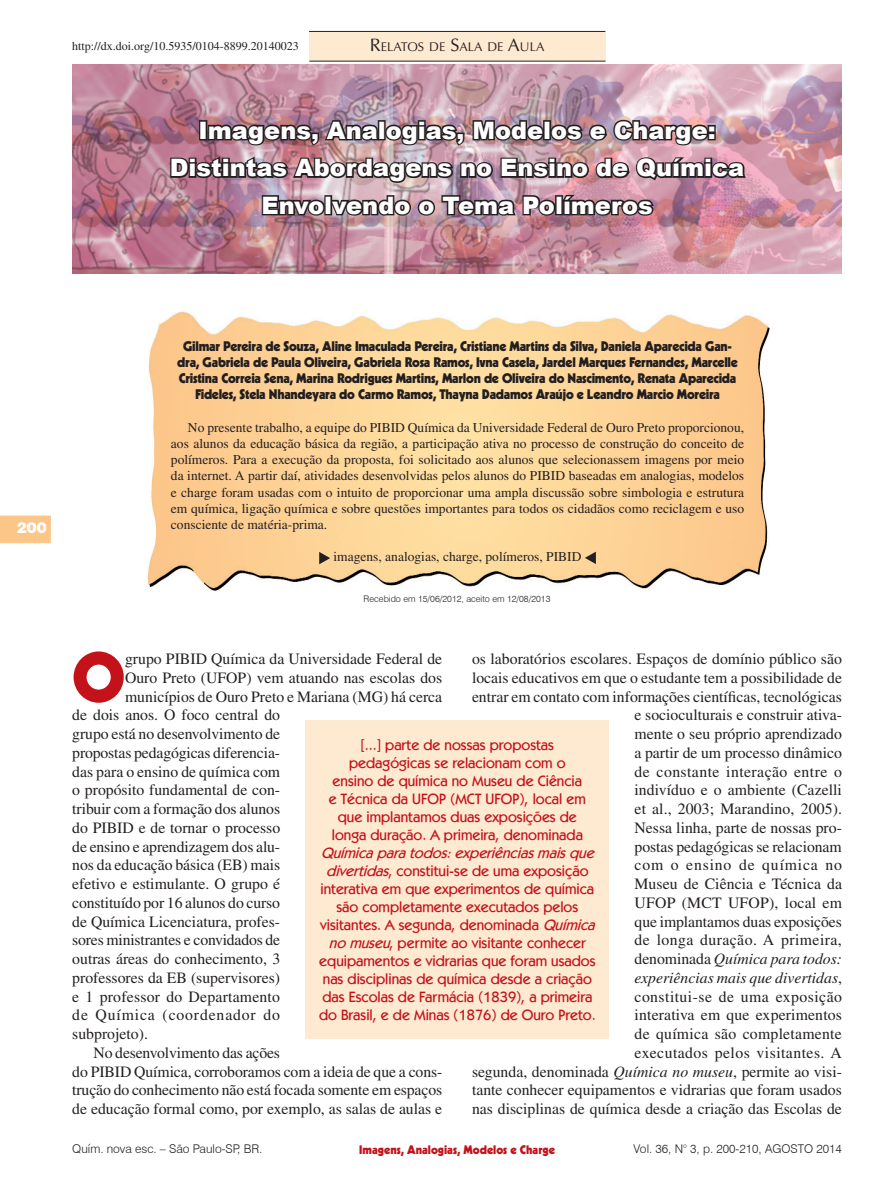
<style>
.page{position:relative;width:893px;height:1191px;background:#fff}
.page>*{position:absolute;margin:0;border:0;box-sizing:border-box;transform-origin:0 0}
.Normal_1º_Parágrafo{font:900 67.8px "Kabel";color:#c4121a}
.Título{font:900 24px/37.5px "Arial";color:#fff;text-align:center}
.Normal_1º_Parágrafo-2{font:15.75px/18.8px "Times";color:#231f20}
.Normal_1º_Parágrafo-3{font:15.75px "Times";letter-spacing:.055em;color:#231f20}
.Olho{font:500 15px/18px "Kabel IT Cby BT";color:#c4121a;text-align:center}
.t1{font:900 15px "Swiss 721 BT";color:#fff}
.Resumo{font:13.5px/16.2px "Times";color:#231f20;text-align:justify}
.Autores{font:900 13.5px/16.2px "Kabel";letter-spacing:-.02em;color:#231f20;text-align:center}
.Keywords{font:13.5px "Times";color:#231f20}
.t2{font:12.6px "Optima";color:#231f20}
.t3{font:300 12px "Swiss 721 BT";color:#231f20}
.t4{font:12px "Times";color:#231f20}
.t5{font:900 12px "Kabel";color:#c4121a}
.Recebido{font:300 9px "Swiss 721 BT";color:#231f20}
.s1{font-size:18px}
.s2{font-style:italic}
</style>
<div class="page">
<svg style="left:0;top:515px;width:51px;height:28px"></svg>
<div style="left:309px;top:31px;width:296px;height:30px;background:#fee9d1"></div>
<hr style="left:309px;top:61px;width:297px;height:1px;background:#231f20">
<hr style="left:309px;top:31px;width:296px;height:1px;background:#231f20">
<img style="left:72px;top:64px;width:770px;height:210px">
<img style="left:147px;top:311px;width:623px;height:280px">
<svg style="left:319px;top:552px;width:11px;height:12px"></svg>
<svg style="left:585px;top:551px;width:11px;height:13px"></svg>
<img style="left:169px;top:102px;width:579px;height:83px">
<img style="left:260px;top:193px;width:396px;height:26px">
<div style="left:306px;top:720px;width:303px;height:319px;background:#fee9d1"></div>
<p class="t4" style="left:72px;top:39px;width:228px">http://dx.doi.org/10.5935/0104-8899.20140023</p>
<p class="t2" style="left:370px;top:39px;width:176px"><span class="s1">R</span>ELATOS DE <span class="s1">S</span>ALA DE <span class="s1">A</span>ULA</p>
<p class="Título" style="left:170px;top:111px;width:576px">Imagens, Analogias, Modelos e Charge:<br>Distintas Abordagens no Ensino de Química<br>Envolvendo o Tema Polímeros</p>
<p class="t1" style="left:17px;top:518px;width:31px">200</p>
<p class="Autores" style="left:177px;top:337px;width:562px">Gilmar Pereira de Souza, Aline Imaculada Pereira, Cristiane Martins da Silva, Daniela Aparecida Gan&shy;dra, Gabriela de Paula Oliveira, Gabriela Rosa Ramos, Ivna Casela, Jardel Marques Fernandes, Marcelle Cristina Correia Sena, Marina Rodrigues Martins, Marlon de Oliveira do Nascimento, Renata Aparecida Fideles, Stela Nhandeyara do Carmo Ramos, Thayna Dadamos Araújo e Leandro Marcio Moreira</p>
<p class="Resumo" style="left:171px;top:419px;width:575px;text-indent:17px">No presente trabalho, a equipe do PIBID Química da Universidade Federal de Ouro Preto proporcionou, aos alunos da educação básica da região, a participação ativa no processo de construção do conceito de polímeros. Para a execução da proposta, foi solicitado aos alunos que selecionassem imagens por meio da internet. A partir daí, atividades desenvolvidas pelos alunos do PIBID baseadas em analogias, modelos e charge foram usadas com o intuito de proporcionar uma ampla discussão sobre simbologia e estrutura em química, ligação química e sobre questões importantes para todos os cidadãos como reciclagem e uso consciente de matéria-prima.</p>
<p class="Keywords" style="left:334px;top:549px;width:249px">imagens, analogias, charge, polímeros, PIBID</p>
<p class="Recebido" style="left:364px;top:593px;width:188px">Recebido em 15/06/2012, aceito em 12/08/2013</p>
<p class="Normal_1º_Parágrafo" style="left:72px;top:634px;width:54px">O</p>
<p class="Normal_1º_Parágrafo-2" style="left:125px;top:649px;width:319px">grupo PIBID Química da Universidade Federal de</p>
<p class="Normal_1º_Parágrafo-2" style="left:472px;top:649px;width:372px;text-align:right">os laboratórios escolares. Espaços de domínio público são locais educativos em que o estudante tem a possibilidade de entrar em contato com informações científicas, tecnológicas e socioculturais e construir ativa-<br>mente o seu próprio aprendizado<br>a partir de um processo dinâmico<br>de constante interação entre o<br>indivíduo e o ambiente (Cazelli<br>et al., 2003; Marandino, 2005).<br>Nessa linha, parte de nossas pro-<br>postas pedagógicas se relacionam<br>com o ensino de química no<br>Museu de Ciência e Técnica da<br>UFOP (MCT UFOP), local em<br>que implantamos duas exposições<br>de longa duração. A primeira,<br>denominada <span class="s2">Química para todos:<br>experiências mais que divertidas</span>,<br>constitui-se de uma exposição<br>interativa em que experimentos<br>de química são completamente<br>executados pelos visitantes. A<br>segunda, denominada <span class="s2">Química no museu</span>, permite ao visi&shy;tante conhecer equipamentos e vidrarias que foram usados nas disciplinas de química desde a criação das Escolas de</p>
<p class="Normal_1º_Parágrafo-2" style="left:125px;top:668px;width:319px">Ouro Preto (UFOP) vem atuando nas escolas dos</p>
<p class="Normal_1º_Parágrafo-2" style="left:125px;top:687px;width:319px">municípios de Ouro Preto e Mariana (MG) há cerca</p>
<p class="Normal_1º_Parágrafo-2" style="left:72px;top:705px;width:209px">de dois anos. O foco central do</p>
<p class="Normal_1º_Parágrafo-2" style="left:72px;top:724px;width:209px">grupo está no desenvolvimento de</p>
<p class="Normal_1º_Parágrafo-2" style="left:72px;top:743px;width:209px">propostas pedagógicas diferencia-</p>
<p class="Normal_1º_Parágrafo-2" style="left:72px;top:762px;width:209px">das para o ensino de química com</p>
<p class="Normal_1º_Parágrafo-2" style="left:72px;top:780px;width:209px">o propósito fundamental de con-</p>
<p class="Normal_1º_Parágrafo-2" style="left:72px;top:799px;width:209px">tribuir com a formação dos alunos</p>
<p class="Normal_1º_Parágrafo-2" style="left:72px;top:818px;width:209px">do PIBID e de tornar o processo</p>
<p class="Normal_1º_Parágrafo-2" style="left:72px;top:837px;width:209px">de ensino e aprendizagem dos alu-</p>
<p class="Normal_1º_Parágrafo-2" style="left:72px;top:855px;width:209px">nos da educação básica (EB) mais</p>
<p class="Normal_1º_Parágrafo-2" style="left:72px;top:874px;width:209px">efetivo e estimulante. O grupo é</p>
<p class="Normal_1º_Parágrafo-2" style="left:72px;top:893px;width:209px">constituído por 16 alunos do curso</p>
<p class="Normal_1º_Parágrafo-2" style="left:72px;top:912px;width:209px">de Química Licenciatura, profes-</p>
<p class="Normal_1º_Parágrafo-2" style="left:72px;top:930px;width:209px">sores ministrantes e convidados de</p>
<p class="Normal_1º_Parágrafo-2" style="left:72px;top:949px;width:209px">outras áreas do conhecimento, 3</p>
<p class="Normal_1º_Parágrafo-2" style="left:72px;top:968px;width:209px">professores da EB (supervisores)</p>
<p class="Normal_1º_Parágrafo-2" style="left:72px;top:987px;width:209px">e 1 professor do Departamento</p>
<p class="Normal_1º_Parágrafo-3" style="left:72px;top:1006px;width:209px">de Química (coordenador do</p>
<p class="Normal_1º_Parágrafo-2" style="left:72px;top:1024px;width:77px">subprojeto).</p>
<p class="Normal_1º_Parágrafo-2" style="left:72px;top:1043px;width:371px;text-indent:21px">No desenvolvimento das ações<br>do PIBID Química, corroboramos com a ideia de que a cons&shy;trução do conhecimento não está focada somente em espaços de educação formal como, por exemplo, as salas de aulas e</p>
<p class="Olho" style="left:319px;top:736px;width:282px">[...] parte de nossas propostas<br>pedagógicas se relacionam com o<br>ensino de química no Museu de Ciência<br>e Técnica da UFOP (MCT UFOP), local em que implantamos duas exposições de<br>longa duração. A primeira, denominada <span class="s2">Químicaparatodos:experiênciasmaisque divertidas</span>, constitui-se de uma exposição interativa em que experimentos de química são completamente executados pelos visitantes. A segunda, denominada <span class="s2">Química nomuseu</span>, permite ao visitante conhecer equipamentos e vidrarias que foram usados nas disciplinas de química desde a criação das Escolas de Farmácia (1839), a primeira do Brasil, e de Minas (1876) de Ouro Preto.</p>
<p class="t3" style="left:72px;top:1141px;width:192px">Quím. nova esc. – São Paulo-SP, BR.</p>
<p class="t3" style="left:634px;top:1141px;width:210px">Vol. 36, N° 3, p. 200-210, AGOSTO 2014</p>
<p class="t5" style="left:359px;top:1141px;width:197px">Imagens, Analogias, Modelos e Charge</p>
</div>
